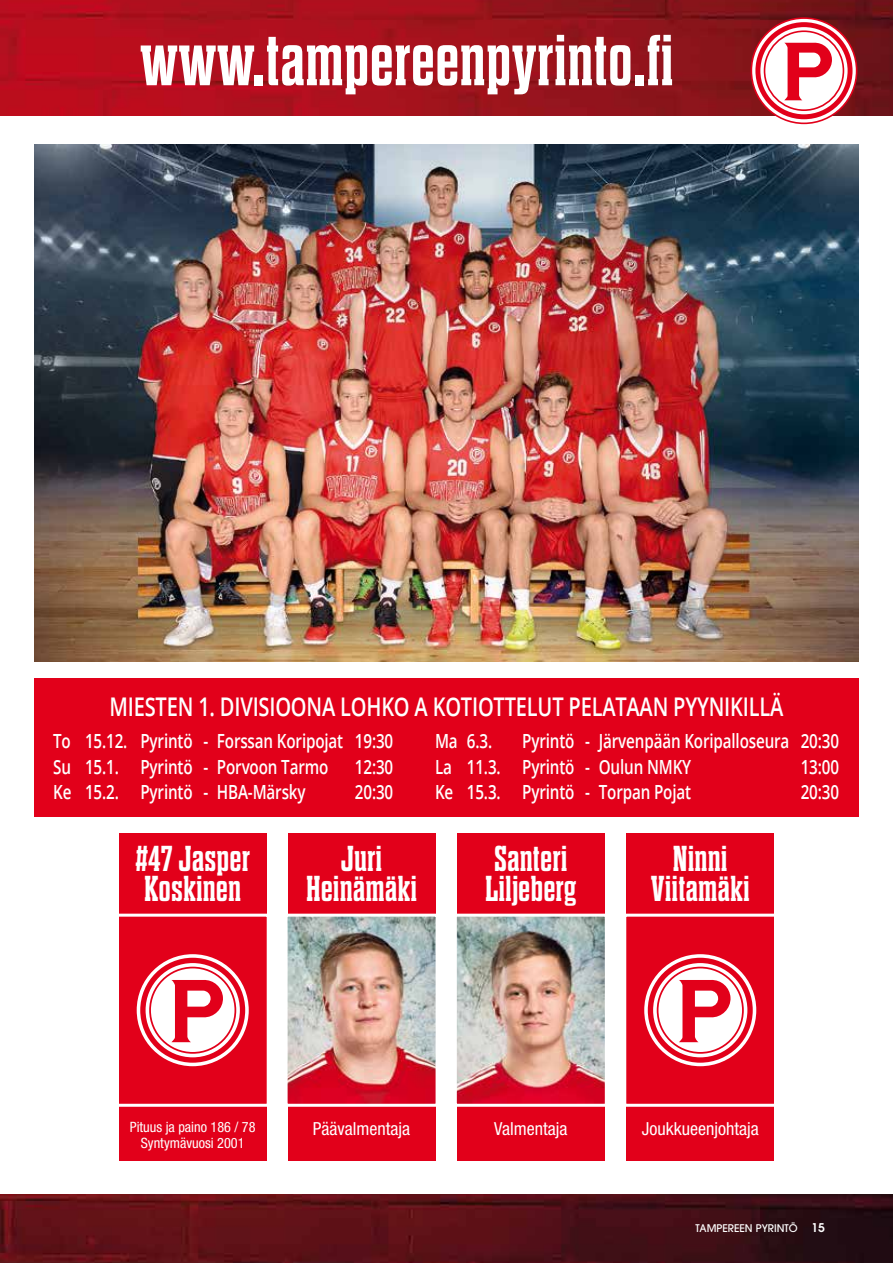
<style>
.page{position:relative;width:893px;height:1263px;background:#fff}
.page>*{position:absolute;margin:0;border:0;box-sizing:border-box;transform-origin:0 0}
.t1{font:700 72px "Dharma Slab E";letter-spacing:.02em;color:#fff}
.t2{font:700 36px/30px "Dharma Slab E";letter-spacing:.02em;color:#fff;text-align:center}
.t3{font:600 25.8px "Open Sans";letter-spacing:-.01em;color:#fff;scale:.78 1}
.t4{font:600 19.5px/25.5px "Open Sans";letter-spacing:-.01em;color:#fff;scale:.78 1}
.t5{font:condensed 18px "Helvetica Neue";color:#fff}
.t6{font:condensed 14.25px "Helvetica Neue";color:#fff}
.t7{font:500 10.5px "ITC Avant Garde Std";color:#fff}
.s1{font-weight:600;font-size:12px}
</style>
<div class="page">
<img style="left:0;top:0;width:893px;height:115px">
<img style="left:0;top:1194px;width:893px;height:69px">
<img style="left:34px;top:145px;width:825px;height:516px">
<svg style="left:751px;top:18px;width:106px;height:105px"></svg>
<div style="left:750px;top:17px;width:107px;height:107px;border:2px solid #e2001a;border-radius:50%"></div>
<div style="left:764px;top:30px;width:80px;height:81px;border:2px solid #e2001a;border-radius:50%"></div>
<div style="left:755px;top:22px;width:97px;height:97px;border:5px solid #e2001a;border-radius:50%"></div>
<svg style="left:784px;top:42px;width:48px;height:58px"></svg>
<div style="left:34px;top:678px;width:825px;height:138px;background:#e2001a"></div>
<div style="left:288px;top:833px;width:148px;height:328px;background:#e2001a"></div>
<div style="left:457px;top:833px;width:148px;height:328px;background:#e2001a"></div>
<div style="left:119px;top:833px;width:148px;height:328px;background:#e2001a"></div>
<div style="left:626px;top:833px;width:148px;height:328px;background:#e2001a"></div>
<img style="left:456px;top:913px;width:149px;height:194px">
<img style="left:287px;top:913px;width:149px;height:194px">
<svg style="left:119px;top:913px;width:148px;height:194px"></svg>
<svg style="left:626px;top:913px;width:148px;height:194px"></svg>
<h1 class="t1" style="left:140px;top:24px;width:534px">www.tampereenpyrinto.fi</h1>
<h3 class="t3" style="left:110px;top:689px;width:15px">MIESTE</h3>
<h3 class="t3" style="left:178px;top:689px;width:111px">N 1. DIVISIOO</h3>
<h3 class="t3" style="left:307px;top:689px;width:194px">NA LOH KO A KOTIOTTELUT</h3>
<h3 class="t3" style="left:568px;top:689px;width:32px">PELATAA</h3>
<h3 class="t3" style="left:653px;top:689px;width:129px">N PYYNI KILLÄ</h3>
<p class="t4" style="left:53px;top:728px;width:437px">To 15.12. Pyrintö - Forssan Koripojat 19:30<br>Su 15.1. Pyrintö - Porvoon Tarmo</p>
<p class="t4" style="left:435px;top:728px;width:519px;text-indent:87px">Pyrintö - Järvenpään Koripalloseura 20:30<br>La 11.3. Pyrintö - Oulun NM KY</p>
<p class="t4" style="left:435px;top:728px;width:75px">Ma 6.3.</p>
<p class="t4" style="left:355px;top:754px;width:51px">12:30</p>
<p class="t4" style="left:801px;top:754px;width:51px">13:00</p>
<p class="t4" style="left:53px;top:779px;width:325px">Ke 15.2. Pyrintö - H BA-Märsky</p>
<p class="t4" style="left:355px;top:779px;width:51px">20:30</p>
<p class="t4" style="left:435px;top:779px;width:330px">Ke 15.3. Pyrintö - Torpan Pojat</p>
<p class="t4" style="left:801px;top:779px;width:51px">20:30</p>
<h2 class="t2" style="left:136px;top:844px;width:115px;text-align:left">#47 Jasper<br>Koskinen</h2>
<h2 class="t2" style="left:306px;top:844px;width:112px">Juri<br>Heinämäki</h2>
<h2 class="t2" style="left:485px;top:844px;width:92px;text-align:left">Santeri<br>Liljeberg</h2>
<h2 class="t2" style="left:651px;top:844px;width:100px">Ninni<br>Viitamäki</h2>
<p class="t6" style="left:130px;top:1119px;width:127px">Pituus ja paino 186 / 78</p>
<p class="t5" style="left:313px;top:1118px;width:99px">Päävalmentaja</p>
<p class="t5" style="left:494px;top:1118px;width:75px">Valmentaja</p>
<p class="t6" style="left:141px;top:1135px;width:105px">Syntymävuosi 2001</p>
<p class="t5" style="left:642px;top:1118px;width:118px">Joukkueenjohtaja</p>
<p class="t7" style="left:695px;top:1221px;width:131px">TAMPEREEN PYRINTÖ <span class="s1">15</span></p>
</div>
